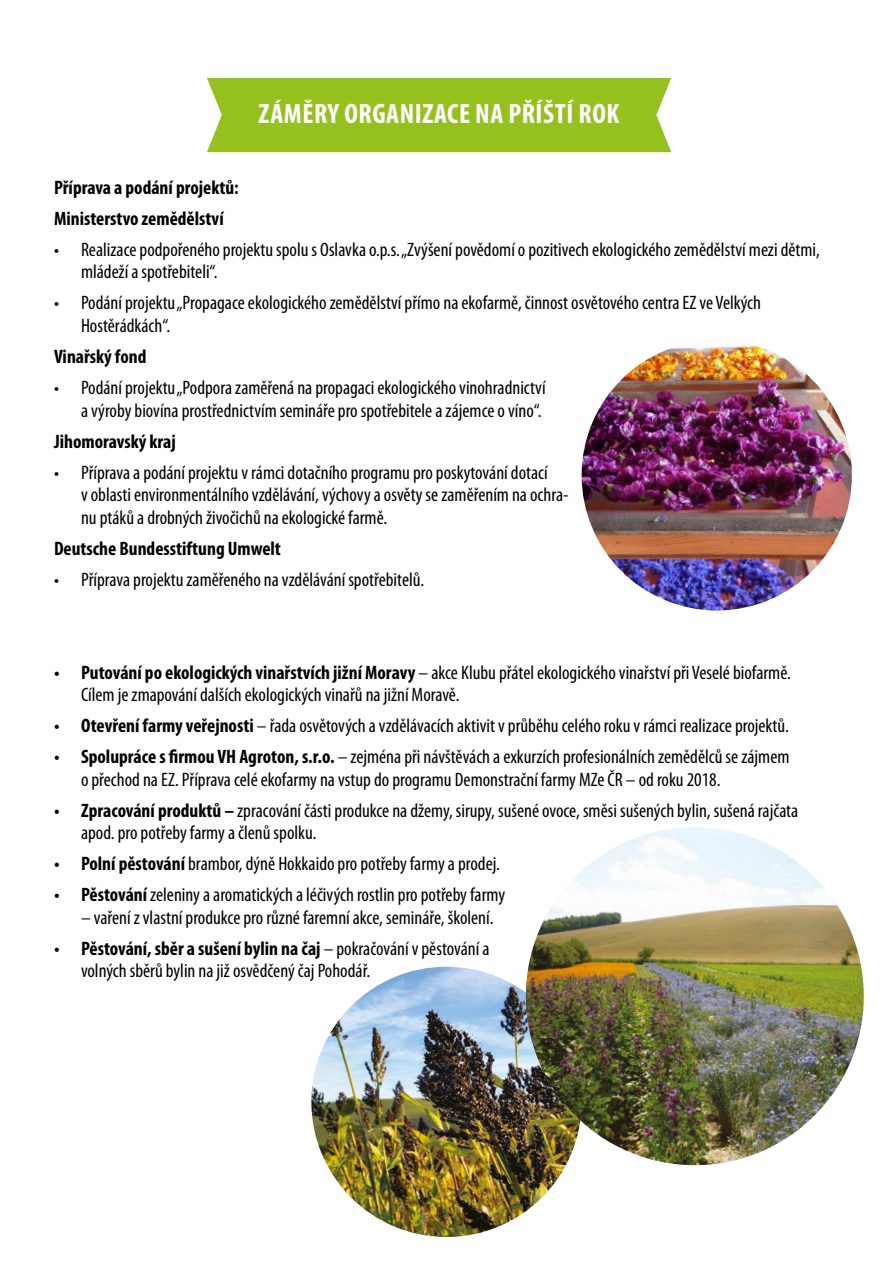
<style>
.page{position:relative;width:893px;height:1263px;background:#fff}
.page>*{position:absolute;margin:0;border:0;box-sizing:border-box;transform-origin:0 0}
.t1{font:700 condensed 28.2px "Myriad Pro";letter-spacing:.02em;color:#fff}
.t2{font:condensed 19.5px/22.5px "Myriad Pro";color:#000}
.t3{font:700 condensed 19.5px/31px "Myriad Pro";color:#000}
.s1{font-weight:700}
</style>
<div class="page">
<div style="left:207px;top:78px;width:464px;height:74px;background:#95c11f"></div>
<img style="left:311px;top:967px;width:271px;height:270px;border-radius:135px">
<img style="left:582px;top:340px;width:270px;height:270px;border-radius:135px">
<img style="left:526px;top:827px;width:338px;height:338px;border-radius:169px">
<h1 class="t1" style="left:259px;top:96px;width:362px">ZÁMĚRY ORGANIZACE NA PŘÍŠTÍ ROK</h1>
<p class="t3" style="left:54px;top:171px;width:186px">Příprava a podání projektů:<br>Ministerstvo zemědělství</p>
<p class="t2" style="left:81px;top:238px;width:740px;text-indent:-27px">• Realizace podpořeného projektu spolu s Oslavka o.p.s. „Zvýšení povědomí o pozitivech ekologického zemědělství mezi dětmi, mládeží a spotřebiteli“.</p>
<p class="t2" style="left:81px;top:292px;width:681px;text-indent:-27px">• Podání projektu „Propagace ekologického zemědělství přímo na ekofarmě, činnost osvětového centra EZ ve Velkých<br>Hostěrádkách“.</p>
<p class="t3" style="left:54px;top:341px;width:94px">Vinařský fond</p>
<p class="t2" style="left:54px;top:376px;width:493px;text-align:right">• Podání projektu „Podpora zaměřená na propagaci ekologického vinohradnictví a výroby biovína prostřednictvím semináře pro spotřebitele a zájemce o víno“.</p>
<p class="t3" style="left:54px;top:425px;width:123px">Jihomoravský kraj</p>
<p class="t2" style="left:81px;top:461px;width:489px;text-indent:-27px">• Příprava a podání projektu v rámci dotačního programu pro poskytování dotací<br>v oblasti environmentálního vzdělávání, výchovy a osvěty se zaměřením na ochra&shy;nu ptáků a drobných živočichů na ekologické farmě.</p>
<p class="t3" style="left:54px;top:532px;width:229px">Deutsche Bundesstiftung Umwelt</p>
<p class="t2" style="left:54px;top:568px;width:372px">• Příprava projektu zaměřeného na vzdělávání spotřebitelů.</p>
<p class="t2" style="left:81px;top:661px;width:711px;text-indent:-27px"><span class="s1">• Putování po ekologických vinařstvích jižní Moravy</span> – akce Klubu přátel ekologického vinařství při Veselé biofarmě.<br>Cílem je zmapování dalších ekologických vinařů na jižní Moravě.</p>
<p class="t2" style="left:54px;top:714px;width:736px"><span class="s1">• Otevření farmy veřejnosti</span> – řada osvětových a vzdělávacích aktivit v průběhu celého roku v rámci realizace projektů.</p>
<p class="t2" style="left:81px;top:745px;width:710px;text-indent:-27px"><span class="s1">• Spolupráce s firmou VH Agroton, s.r.o.</span> – zejména při návštěvách a exkurzích profesionálních zemědělců se zájmem o přechod na EZ. Příprava celé ekofarmy na vstup do programu Demonstrační farmy MZe ČR – od roku 2018.</p>
<p class="t2" style="left:81px;top:799px;width:719px;text-indent:-27px"><span class="s1">• Zpracování produktů –</span> zpracování části produkce na džemy, sirupy, sušené ovoce, směsi sušených bylin, sušená rajčata apod. pro potřeby farmy a členů spolku.</p>
<p class="t2" style="left:54px;top:852px;width:447px"><span class="s1">• Polní pěstování</span> brambor, dýně Hokkaido pro potřeby farmy a prodej.</p>
<p class="t2" style="left:54px;top:883px;width:453px"><span class="s1">• Pěstování</span> zeleniny a aromatických a léčivých rostlin pro potřeby farmy</p>
<p class="t2" style="left:81px;top:906px;width:414px">– vaření z vlastní produkce pro různé faremní akce, semináře, školení.</p>
<p class="t2" style="left:81px;top:937px;width:410px;text-indent:-27px"><span class="s1">• Pěstování, sběr a sušení bylin na čaj</span> – pokračování v pěstování a volných sběrů bylin na již osvědčený čaj Pohodář.</p>
</div>
